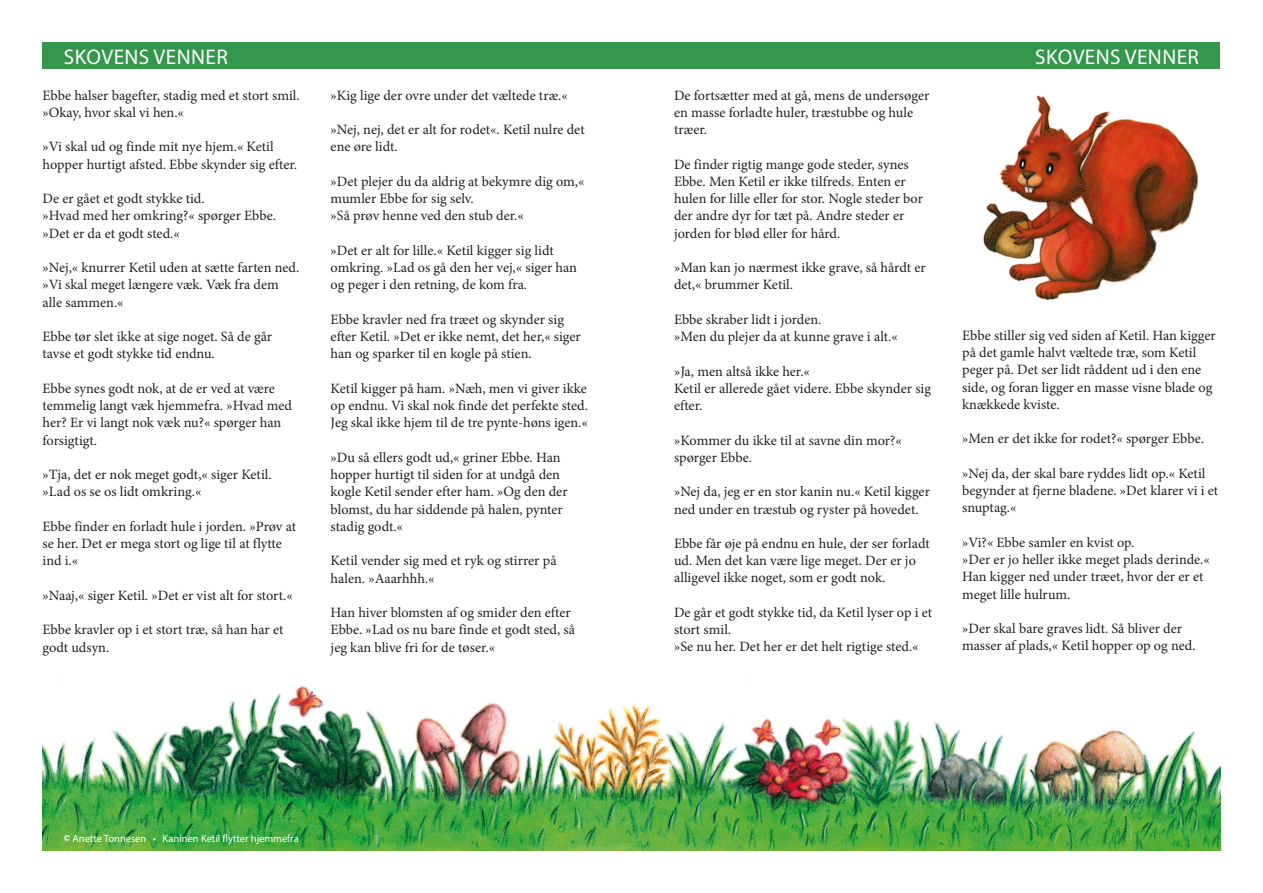
<style>
.page{position:relative;width:1263px;height:893px;background:#fff}
.page>*{position:absolute;margin:0;border:0;box-sizing:border-box;transform-origin:0 0}
.serie-rubrik{font:21.15px "Myriad Pro";letter-spacing:.02em;color:#fff}
.brødtekst{font:14.25px/17.2px "Minion Pro";color:#231f20}
.serie-rubrik-2{font:10.5px "Myriad Pro";color:#fff}
.s1{font-family:"Berlin Sans FB"}
</style>
<div class="page">
<img style="left:43px;top:686px;width:1177px;height:165px">
<div style="left:43px;top:43px;width:1177px;height:26px;background:#34974c"></div>
<img style="left:983px;top:95px;width:216px;height:206px">
<p class="serie-rubrik" style="left:64px;top:44px;width:165px">SKOVENS VENNER</p>
<p class="serie-rubrik" style="left:1035px;top:44px;width:165px">SKOVENS VENNER</p>
<p class="brødtekst" style="left:43px;top:87px;width:259px">Ebbe halser bagefter, stadig med et stort smil. »Okay, hvor skal vi hen.«</p>
<p class="brødtekst" style="left:43px;top:138px;width:256px">»Vi skal ud og finde mit nye hjem.« Ketil hopper hurtigt afsted. Ebbe skynder sig efter.</p>
<p class="brødtekst" style="left:43px;top:190px;width:164px">De er gået et godt stykke tid.</p>
<p class="brødtekst" style="left:43px;top:207px;width:235px">»Hvad med her omkring?« spørger Ebbe. »Det er da et godt sted.«</p>
<p class="brødtekst" style="left:43px;top:259px;width:258px">»Nej,« knurrer Ketil uden at sætte farten ned. »Vi skal meget længere væk. Væk fra dem alle sammen.«</p>
<p class="brødtekst" style="left:43px;top:328px;width:231px">Ebbe tør slet ikke at sige noget. Så de går tavse et godt stykke tid endnu.</p>
<p class="brødtekst" style="left:43px;top:380px;width:251px">Ebbe synes godt nok, at de er ved at være temmelig langt væk hjemmefra. »Hvad med her? Er vi langt nok væk nu?« spørger han forsigtigt.</p>
<p class="brødtekst" style="left:43px;top:466px;width:231px">»Tja, det er nok meget godt,« siger Ketil. »Lad os se os lidt omkring.«</p>
<p class="brødtekst" style="left:43px;top:518px;width:255px">Ebbe finder en forladt hule i jorden. »Prøv at se her. Det er mega stort og lige til at flytte ind i.«</p>
<p class="brødtekst" style="left:43px;top:587px;width:252px">»Naaj,« siger Ketil. »Det er vist alt for stort.«</p>
<p class="brødtekst" style="left:43px;top:621px;width:242px">Ebbe kravler op i et stort træ, så han har et godt udsyn.</p>
<p class="brødtekst" style="left:331px;top:87px;width:239px">»Kig lige der ovre under det væltede træ.«</p>
<p class="brødtekst" style="left:331px;top:121px;width:256px">»Nej, nej, det er alt for rodet«. Ketil nulre det ene øre lidt.</p>
<p class="brødtekst" style="left:331px;top:173px;width:255px">»Det plejer du da aldrig at bekymre dig om,« mumler Ebbe for sig selv.</p>
<p class="brødtekst" style="left:331px;top:207px;width:195px">»Så prøv henne ved den stub der.«</p>
<p class="brødtekst" style="left:331px;top:242px;width:248px">»Det er alt for lille.« Ketil kigger sig lidt omkring. »Lad os gå den her vej,« siger han og peger i den retning, de kom fra.</p>
<p class="brødtekst" style="left:331px;top:311px;width:252px">Ebbe kravler ned fra træet og skynder sig efter Ketil. »Det er ikke nemt, det her,« siger han og sparker til en kogle på stien.</p>
<p class="brødtekst" style="left:331px;top:380px;width:259px;text-align:justify">Ketil kigger på ham. »Næh, men vi giver ikke op endnu. Vi skal nok finde det perfekte sted.<br>Jeg skal ikke hjem til de tre pynte-høns igen.«</p>
<p class="brødtekst" style="left:331px;top:449px;width:238px">»Du så ellers godt ud,« griner Ebbe. Han hopper hurtigt til siden for at undgå den kogle Ketil sender efter ham. »Og den der blomst, du har siddende på halen, pynter stadig godt.«</p>
<p class="brødtekst" style="left:331px;top:552px;width:227px">Ketil vender sig med et ryk og stirrer på halen. »Aaarhhh.«</p>
<p class="brødtekst" style="left:331px;top:604px;width:246px">Han hiver blomsten af og smider den efter<br>Ebbe. »Lad os nu bare finde et godt sted, så jeg kan blive fri for de tøser.«</p>
<p class="serie-rubrik-2" style="left:64px;top:832px;width:236px"><span class="s1">©</span> Anette Tonnesen • Kaninen Ketil flytter hjemmefra</p>
<p class="brødtekst" style="left:674px;top:87px;width:257px">De fortsætter med at gå, mens de undersøger en masse forladte huler, træstubbe og hule træer.</p>
<p class="brødtekst" style="left:674px;top:156px;width:250px">De finder rigtig mange gode steder, synes Ebbe. Men Ketil er ikke tilfreds. Enten er hulen for lille eller for stor. Nogle steder bor der andre dyr for tæt på. Andre steder er jorden for blød eller for hård.</p>
<p class="brødtekst" style="left:674px;top:259px;width:253px">»Man kan jo nærmest ikke grave, så hårdt er det,« brummer Ketil.</p>
<p class="brødtekst" style="left:674px;top:311px;width:149px">Ebbe skraber lidt i jorden.</p>
<p class="brødtekst" style="left:674px;top:328px;width:225px">»Men du plejer da at kunne grave i alt.«</p>
<p class="brødtekst" style="left:674px;top:363px;width:137px">»Ja, men altså ikke her.«</p>
<p class="brødtekst" style="left:674px;top:380px;width:259px">Ketil er allerede gået videre. Ebbe skynder sig efter.</p>
<p class="brødtekst" style="left:674px;top:432px;width:229px">»Kommer du ikke til at savne din mor?« spørger Ebbe.</p>
<p class="brødtekst" style="left:674px;top:483px;width:257px">»Nej da, jeg er en stor kanin nu.« Ketil kigger ned under en træstub og ryster på hovedet.</p>
<p class="brødtekst" style="left:674px;top:535px;width:257px">Ebbe får øje på endnu en hule, der ser forladt ud. Men det kan være lige meget. Der er jo alligevel ikke noget, som er godt nok.</p>
<p class="brødtekst" style="left:674px;top:604px;width:260px">De går et godt stykke tid, da Ketil lyser op i et stort smil.</p>
<p class="brødtekst" style="left:674px;top:638px;width:246px">»Se nu her. Det her er det helt rigtige sted.«</p>
<p class="brødtekst" style="left:962px;top:327px;width:255px">Ebbe stiller sig ved siden af Ketil. Han kigger på det gamle halvt væltede træ, som Ketil peger på. Det ser lidt råddent ud i den ene side, og foran ligger en masse visne blade og knækkede kviste.</p>
<p class="brødtekst" style="left:962px;top:430px;width:243px">»Men er det ikke for rodet?« spørger Ebbe.</p>
<p class="brødtekst" style="left:962px;top:465px;width:258px">»Nej da, der skal bare ryddes lidt op.« Ketil begynder at fjerne bladene. »Det klarer vi i et snuptag.«</p>
<p class="brødtekst" style="left:962px;top:534px;width:174px">»Vi?« Ebbe samler en kvist op.</p>
<p class="brødtekst" style="left:962px;top:551px;width:249px">»Der er jo heller ikke meget plads derinde.«<br>Han kigger ned under træet, hvor der er et meget lille hulrum.</p>
<p class="brødtekst" style="left:962px;top:620px;width:235px">»Der skal bare graves lidt. Så bliver der masser af plads,« Ketil hopper op og ned.</p>
</div>
